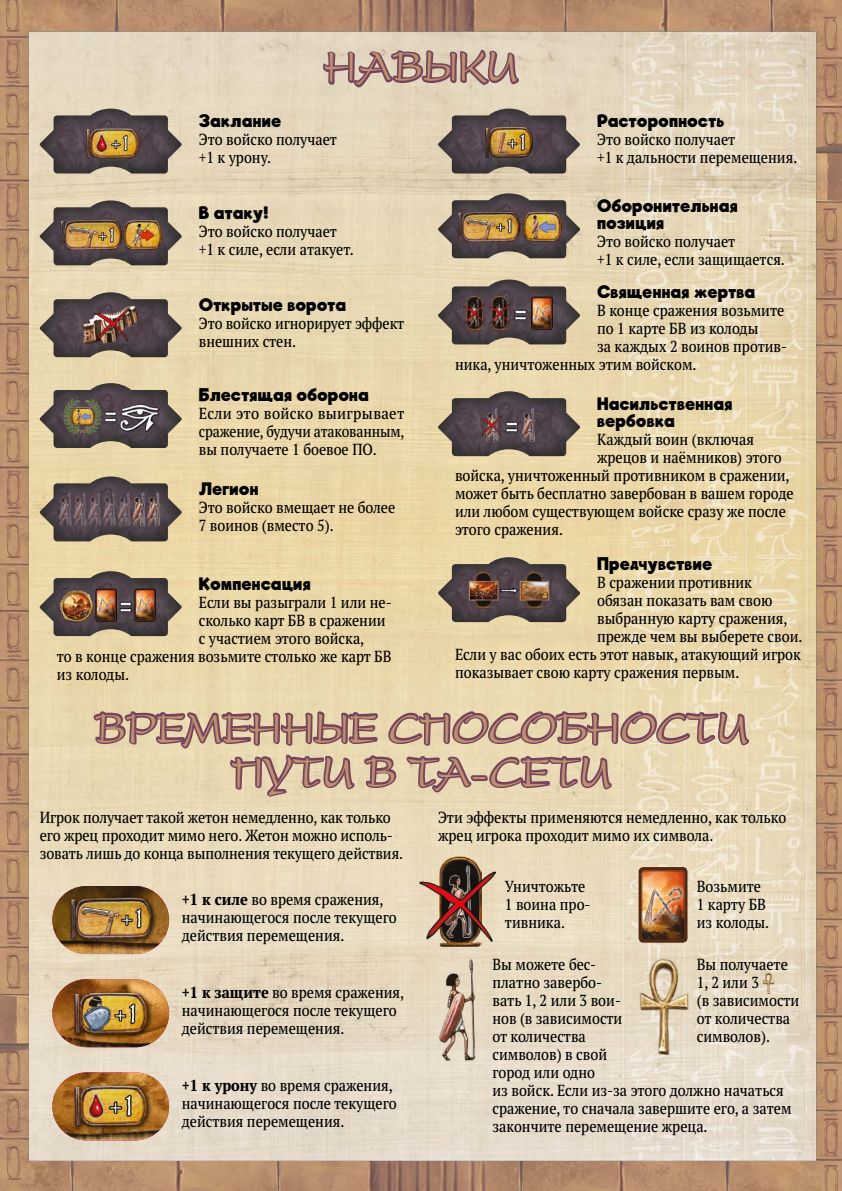
<style>
.page{position:relative;width:842px;height:1191px;background:#fff}
.page>*{position:absolute;margin:0;border:0;box-sizing:border-box;transform-origin:0 0}
.t1{font:44px/44px "President Cyr";letter-spacing:.025em;color:#bf936f;text-align:center;scale:.91 1}
.t2{font:700 16.8px/17px "Riffic";color:#000}
.t3{font:condensed 16px/18px "PT Serif Pro";color:#000}
.s1{font-weight:700}
</style>
<div class="page">
<img style="left:0;top:0;width:842px;height:1191px">
<img style="left:40px;top:109px;width:142px;height:64px">
<img style="left:438px;top:109px;width:142px;height:64px">
<img style="left:40px;top:476px;width:142px;height:65px">
<img style="left:40px;top:383px;width:142px;height:65px">
<img style="left:438px;top:279px;width:142px;height:65px">
<img style="left:40px;top:571px;width:142px;height:65px">
<img style="left:40px;top:200px;width:142px;height:65px">
<img style="left:40px;top:292px;width:142px;height:65px">
<img style="left:438px;top:193px;width:142px;height:65px">
<img style="left:438px;top:391px;width:142px;height:65px">
<img style="left:52px;top:886px;width:117px;height:68px">
<img style="left:52px;top:1072px;width:117px;height:68px">
<img style="left:52px;top:979px;width:117px;height:68px">
<img style="left:762px;top:972px;width:12px;height:21px">
<img style="left:439px;top:856px;width:43px;height:90px">
<img style="left:445px;top:864px;width:27px;height:7px">
<img style="left:420px;top:871px;width:76px;height:70px">
<img style="left:639px;top:957px;width:50px;height:98px">
<img style="left:639px;top:867px;width:48px;height:75px">
<img style="left:438px;top:957px;width:39px;height:104px">
<svg style="left:321px;top:44px;width:201px;height:45px"></svg>
<svg style="left:73px;top:587px;width:679px;height:211px"></svg>
<img style="left:438px;top:557px;width:142px;height:65px">
<h1 class="t1" style="left:325px;top:46px;width:213px">НАВЫКИ</h1>
<p class="t2" style="left:199px;top:113px;width:84px">Заклание</p>
<p class="t3" style="left:199px;top:130px;width:140px">Это войско получает +1 к урону.</p>
<p class="t2" style="left:199px;top:204px;width:71px">В атаку!</p>
<p class="t3" style="left:199px;top:222px;width:156px">Это войско получает +1 к силе, если атакует.</p>
<p class="t2" style="left:597px;top:113px;width:129px">Расторопность</p>
<p class="t3" style="left:597px;top:130px;width:202px">Это войско получает<br>+1 к дальности перемещения.</p>
<p class="t2" style="left:597px;top:197px;width:142px">Оборонительная позиция</p>
<p class="t3" style="left:597px;top:232px;width:189px">Это войско получает<br>+1 к силе, если защищается.</p>
<p class="t2" style="left:199px;top:296px;width:149px">Открытые ворота</p>
<p class="t3" style="left:199px;top:314px;width:207px">Это войско игнорирует эффект внешних стен.</p>
<p class="t2" style="left:199px;top:387px;width:172px">Блестящая оборона</p>
<p class="t3" style="left:199px;top:404px;width:207px;text-align:justify">Если это войско выигрывает сражение, будучи атакованным, вы получаете 1 боевое ПО.</p>
<p class="t2" style="left:199px;top:480px;width:61px">Легион</p>
<p class="t3" style="left:199px;top:498px;width:198px">Это войско вмещает не более<br>7 воинов (вместо 5).</p>
<p class="t2" style="left:199px;top:575px;width:113px">Компенсация</p>
<p class="t3" style="left:199px;top:593px;width:192px">Если вы разыграли 1 или не-</p>
<p class="t3" style="left:199px;top:611px;width:188px">сколько карт БВ в сражении</p>
<p class="t3" style="left:199px;top:629px;width:167px">с участием этого войска,</p>
<p class="t3" style="left:57px;top:647px;width:336px">то в конце сражения возьмите столько же карт БВ</p>
<p class="t3" style="left:57px;top:665px;width:74px">из колоды.</p>
<p class="t2" style="left:597px;top:283px;width:160px">Священная жертва</p>
<p class="t3" style="left:597px;top:301px;width:189px">В конце сражения возьмите</p>
<p class="t3" style="left:597px;top:319px;width:163px">по 1 карте БВ из колоды</p>
<p class="t3" style="left:597px;top:337px;width:192px">за каждых 2 воинов против-</p>
<p class="t3" style="left:455px;top:355px;width:243px">ника, уничтоженных этим войском.</p>
<p class="t2" style="left:597px;top:395px;width:137px">Насильственная вербовка</p>
<p class="t3" style="left:597px;top:430px;width:158px">Каждый воин (включая</p>
<p class="t3" style="left:597px;top:448px;width:186px">жрецов и наёмников) этого</p>
<p class="t3" style="left:455px;top:466px;width:336px">войска, уничтоженный противником в сражении,</p>
<p class="t3" style="left:455px;top:484px;width:340px">может быть бесплатно завербован в вашем городе</p>
<p class="t3" style="left:455px;top:502px;width:332px">или любом существующем войске сразу же после</p>
<p class="t3" style="left:455px;top:520px;width:109px">этого сражения.</p>
<p class="t2" style="left:597px;top:555px;width:117px">Предчувствие</p>
<p class="t3" style="left:597px;top:573px;width:156px">В сражении противник</p>
<p class="t3" style="left:597px;top:591px;width:177px">обязан показать вам свою</p>
<p class="t3" style="left:597px;top:609px;width:192px">выбранную карту сражения,</p>
<p class="t3" style="left:597px;top:627px;width:207px">прежде чем вы выберете свои.</p>
<p class="t3" style="left:455px;top:645px;width:347px">Если у вас обоих есть этот навык, атакующий игрок</p>
<p class="t3" style="left:455px;top:663px;width:286px">показывает свою карту сражения первым.</p>
<h1 class="t1" style="left:95px;top:707px;width:718px">ВРЕМЕННЫЕ СПОСОБНОСТИ<br>ПУТИ В ТА-СЕТИ</h1>
<p class="t3" style="left:40px;top:808px;width:365px">Игрок получает такой жетон немедленно, как только его жрец проходит мимо него. Жетон можно исполь&shy;зовать лишь до конца выполнения текущего действия.</p>
<p class="t3" style="left:438px;top:808px;width:350px">Эти эффекты применяются немедленно, как только жрец игрока проходит мимо их символа.</p>
<p class="t3" style="left:182px;top:890px;width:216px"><span class="s1">+1 к силе</span> во время сражения, начинающегося после текущего действия перемещения.</p>
<p class="t3" style="left:505px;top:877px;width:87px">Уничтожьте<br>1 воина про&shy;тивника.</p>
<p class="t3" style="left:697px;top:877px;width:74px">Возьмите<br>1 карту БВ из колоды.</p>
<p class="t3" style="left:182px;top:983px;width:224px"><span class="s1">+1 к защите</span> во время сражения, начинающегося после текущего действия перемещения.</p>
<p class="t3" style="left:182px;top:1076px;width:216px"><span class="s1">+1 к урону</span> во время сражения, начинающегося после текущего действия перемещения.</p>
<p class="t3" style="left:492px;top:954px;width:301px">Вы можете бес-<br>платно завербо-<br>вать 1, 2 или 3 вои-<br>нов (в зависимости<br>от количества<br>символов) в свой<br>город или одно<br>из войск. Если из-за этого должно начаться сражение, то сначала завершите его, а затем закончите перемещение жреца.</p>
<p class="t3" style="left:697px;top:954px;width:104px">Вы получаете<br>1, 2 или 3<br>(в зависимости от количества символов).</p>
</div>
